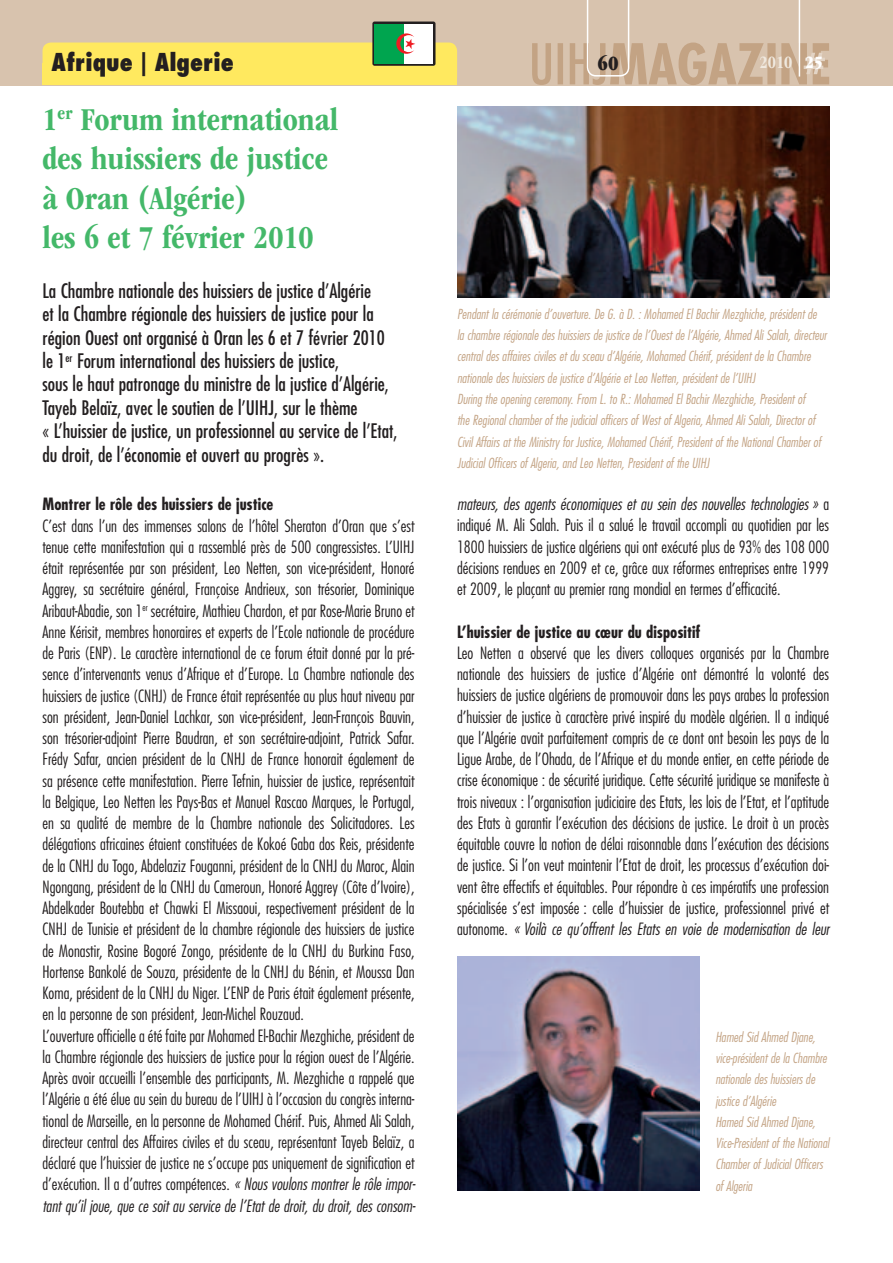
<style>
.page{position:relative;width:893px;height:1263px;background:#fff}
.page>*{position:absolute;margin:0;border:0;box-sizing:border-box;transform-origin:0 0}
.t1{font:700 condensed 33px/39.6px "ITC Garamond Std";color:#44b869}
.t2{font:800 condensed 24px "Futura Std";color:#231f20}
.t3{font:21px "ITC Garamond Std Ult Cond";color:#231f20}
.t4{font:condensed 19.5px/23.4px "Futura Std";color:#231f20}
.t5{font:700 condensed 18px "ITC Garamond Std";color:#f0e9df}
.t6{font:300 condensed 16.5px/21.3px "Futura Std";color:#231f20;text-align:justify}
.t7{font:700 condensed 16.5px "Futura Std";color:#231f20}
.t8{font:italic 300 condensed 13.5px/21.3px "Futura Std";color:#c3a384}
.s1{font-family:"ITC Garamond Std Ult Cond";font-weight:400;font-stretch:normal;color:#fff}
.s2{font-style:italic}
</style>
<div class="page">
<div style="left:0;top:0;width:893px;height:85px;background:#d8c3ae"></div>
<svg style="left:532px;top:0;width:297px;height:85px"></svg>
<div style="left:43px;top:43px;width:414px;height:42px;background:#ffe95f;border-radius:9px"></div>
<svg style="left:372px;top:22px;width:63px;height:44px"></svg>
<div style="left:375px;top:24px;width:58px;height:40px;background:#fff"></div>
<div style="left:375px;top:24px;width:29px;height:40px;background:#00a54f"></div>
<svg style="left:396px;top:33px;width:19px;height:21px"></svg>
<img style="left:457px;top:957px;width:242px;height:234px">
<img style="left:457px;top:106px;width:372px;height:192px">
<h2 class="t2" style="left:52px;top:47px;width:184px">Afrique | Algerie</h2>
<p class="t3" style="left:598px;top:51px;width:22px">60</p>
<p class="t5" style="left:759px;top:52px;width:65px">2010 <span class="s1">25</span></p>
<h1 class="t1" style="left:43px;top:99px;width:297px">1<sup>er</sup> Forum international des huissiers de justice à Oran (Algérie)<br>les 6 et 7 février 2010</h1>
<p class="t4" style="left:43px;top:279px;width:356px">La Chambre nationale des huissiers de justice d’Algérie<br>et la Chambre régionale des huissiers de justice pour la région Ouest ont organisé à Oran les 6 et 7 février 2010 le 1<sup>er</sup> Forum international des huissiers de justice,<br>sous le haut patronage du ministre de la justice d’Algérie, Tayeb Belaïz, avec le soutien de l’UIHJ, sur le thème<br>« L’huissier de justice, un professionnel au service de l’Etat, du droit, de l’économie et ouvert au progrès ».</p>
<p class="t7" style="left:43px;top:494px;width:232px">Montrer le rôle des huissiers de justice</p>
<p class="t6" style="left:43px;top:515px;width:374px;text-align:left">C’est dans l’un des immenses salons de l’hôtel Sheraton d’Oran que s’est tenue cette manifestation qui a rassemblé près de 500 congressistes. L’UIHJ était représentée par son président, Leo Netten, son vice-président, Honoré Aggrey, sa secrétaire général, Françoise Andrieux, son trésorier, Dominique Aribaut-Abadie, son 1<sup>er</sup> secrétaire, Mathieu Chardon, et par Rose-Marie Bruno et Anne Kérisit, membres honoraires et experts de l’Ecole nationale de procédure de Paris (ENP). Le caractère international de ce forum était donné par la pré&shy;sence d’intervenants venus d’Afrique et d’Europe. La Chambre nationale des huissiers de justice (CNHJ) de France était représentée au plus haut niveau par son président, Jean-Daniel Lachkar, son vice-président, Jean-François Bauvin, son trésorier-adjoint Pierre Baudran, et son secrétaire-adjoint, Patrick Safar.<br>Frédy Safar, ancien président de la CNHJ de France honorait également de sa présence cette manifestation. Pierre Tefnin, huissier de justice, représentait la Belgique, Leo Netten les Pays-Bas et Manuel Rascao Marques, le Portugal, en sa qualité de membre de la Chambre nationale des Solicitadores. Les délégations africaines étaient constituées de Kokoé Gaba dos Reis, présidente de la CNHJ du Togo, Abdelaziz Fouganni, président de la CNHJ du Maroc, Alain Ngongang, président de la CNHJ du Cameroun, Honoré Aggrey (Côte d’Ivoire), Abdelkader Boutebba et Chawki El Missaoui, respectivement président de la CNHJ de Tunisie et président de la chambre régionale des huissiers de justice de Monastir, Rosine Bogoré Zongo, présidente de la CNHJ du Burkina Faso, Hortense Bankolé de Souza, présidente de la CNHJ du Bénin, et Moussa Dan Koma, président de la CNHJ du Niger. L’ENP de Paris était également présente, en la personne de son président, Jean-Michel Rouzaud.<br>L’ouverture officielle a été faite par Mohamed El-Bachir Mezghiche, président de la Chambre régionale des huissiers de justice pour la région ouest de l’Algérie.<br>Après avoir accueilli l’ensemble des participants, M. Mezghiche a rappelé que l’Algérie a été élue au sein du bureau de l’UIHJ à l’occasion du congrès interna&shy;tional de Marseille, en la personne de Mohamed Chérif. Puis, Ahmed Ali Salah, directeur central des Affaires civiles et du sceau, représentant Tayeb Belaïz, a déclaré que l’huissier de justice ne s’occupe pas uniquement de signification et d’exécution. Il a d’autres compétences. <span class="s2">« Nous voulons montrer le rôle impor&shy;tant qu’il joue, que ce soit au service de l’Etat de droit, du droit, des consom-</span></p>
<p class="t8" style="left:457px;top:304px;width:371px">Pendant la cérémonie d’ouverture. De G. à D. : Mohamed El Bachir Mezghiche, président de la chambre régionale des huissiers de justice de l’Ouest de l’Algérie, Ahmed Ali Salah, directeur central des affaires civiles et du sceau d’Algérie, Mohamed Chérif, président de la Chambre nationale des huissiers de justice d’Algérie et Leo Netten, président de l’UIHJ<br>During the opening ceremony. From L. to R.: Mohamed El Bachir Mezghiche, President of<br>the Regional chamber of the judicial officers of West of Algeria, Ahmed Ali Salah, Director of Civil Affairs at the Ministry for Justice, Mohamed Chérif, President of the National Chamber of Judicial Officers of Algeria, and Leo Netten, President of the UIHJ</p>
<p class="t6" style="left:457px;top:493px;width:374px"><span class="s2">mateurs, des agents économiques et au sein des nouvelles technologies »</span> a indiqué M. Ali Salah. Puis il a salué le travail accompli au quotidien par les 1800 huissiers de justice algériens qui ont exécuté plus de 93% des 108 000 décisions rendues en 2009 et ce, grâce aux réformes entreprises entre 1999 et 2009, le plaçant au premier rang mondial en termes d’efficacité.</p>
<p class="t7" style="left:457px;top:621px;width:245px">L’huissier de justice au cœur du dispositif</p>
<p class="t6" style="left:457px;top:642px;width:374px">Leo Netten a observé que les divers colloques organisés par la Chambre nationale des huissiers de justice d’Algérie ont démontré la volonté des huissiers de justice algériens de promouvoir dans les pays arabes la profession d’huissier de justice à caractère privé inspiré du modèle algérien. Il a indiqué que l’Algérie avait parfaitement compris de ce dont ont besoin les pays de la Ligue Arabe, de l’Ohada, de l’Afrique et du monde entier, en cette période de crise économique : de sécurité juridique. Cette sécurité juridique se manifeste à trois niveaux : l’organisation judiciaire des Etats, les lois de l’Etat, et l’aptitude des Etats à garantir l’exécution des décisions de justice. Le droit à un procès équitable couvre la notion de délai raisonnable dans l’exécution des décisions de justice. Si l’on veut maintenir l’Etat de droit, les processus d’exécution doi&shy;vent être effectifs et équitables. Pour répondre à ces impératifs une profession spécialisée s’est imposée : celle d’huissier de justice, professionnel privé et autonome. <span class="s2">« Voilà ce qu’offrent les Etats en voie de modernisation de leur</span></p>
<p class="t8" style="left:715px;top:1027px;width:115px">Hamed Sid Ahmed Djane, vice-président de la Chambre nationale des huissiers de justice d’Algérie<br>Hamed Sid Ahmed Djane,<br>Vice-President of the National<br>Chamber of Judicial Officers of Algeria</p>
</div>
